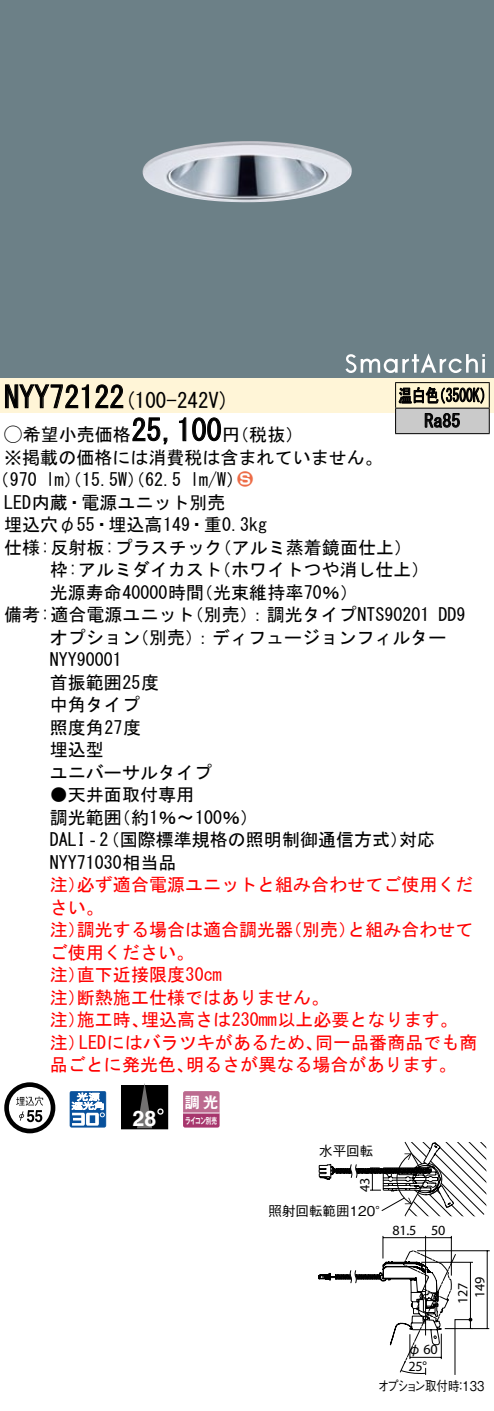
<style>
.page{position:relative;width:494px;height:1411px;background:#fff}
.page>*{position:absolute;margin:0;border:0;box-sizing:border-box;transform-origin:0 0}
.t1{font:30px "MS Gothic";color:#000}
.t2{font:700 21.6px "Helvetica";color:#fff}
.t3{font:21px "MS Gothic";color:#000}
.t4{font:18px/22.5px "MS Gothic";color:#000}
.t5{font:18px/22.5px "MS Gothic";color:#f00}
.t6{font:18px/25.5px "MS Gothic";color:#000;scale:.75 1}
.t7{font:18px "Ford Classification 1";color:#ed6d48}
.t8{font:15px "Gothic MB101 Pro De Bold 90 pv RKSJ H";color:#fff}
.t9{font:14.1px "ITC Avant Garde Std";letter-spacing:-.02em;color:#000}
.t10{font:13.5px "Gothic BBB Pro Medium 90 pv RKSJ H";color:#000}
.t11{font:13.5px "Gothic BBB Pro Medium 90 pv RKSJ H";letter-spacing:-.14em;color:#000;scale:.85 1}
.t12{font:13.5px "Gothic BBB Pro Medium 90 pv RKSJ H";color:#000;scale:.85 1}
.t13{font:8.7px "Gothic MB101 Pro De Bold 90 pv RKSJ H";letter-spacing:-.05em;color:#fff;scale:.65 1}
.s1{font-family:"Ford Classification 1"}
.s2{color:#fff}
.s3{font-family:"Gothic BBB Pro Medium 90 pv RKSJ H"}
</style>
<div class="page">
<div style="left:0;top:0;width:493px;height:352px;background:#6c8087"></div>
<img style="left:142px;top:141px;width:209px;height:61px">
<div style="left:0;top:352px;width:493px;height:26px;background:#6c8087"></div>
<svg style="left:345px;top:353px;width:139px;height:20px"></svg>
<div style="left:0;top:378px;width:493px;height:34px;background:#fff5d7"></div>
<svg style="left:5px;top:384px;width:84px;height:25px"></svg>
<svg style="left:95px;top:384px;width:28px;height:24px"></svg>
<svg style="left:132px;top:417px;width:36px;height:28px"></svg>
<svg style="left:179px;top:417px;width:42px;height:24px"></svg>
<svg style="left:4px;top:1082px;width:51px;height:51px"></svg>
<svg style="left:70px;top:1091px;width:36px;height:36px"></svg>
<svg style="left:121px;top:1083px;width:47px;height:46px;background:#1f1f1f"></svg>
<svg style="left:183px;top:1091px;width:36px;height:36px"></svg>
<hr style="left:183px;top:1112px;width:36px;height:1px;background:#fff">
<hr style="left:395px;top:382px;width:94px;height:1px;background:#000">
<hr style="left:395px;top:433px;width:94px;height:1px;background:#000">
<svg style="left:394px;top:383px;width:95px;height:50px"></svg>
<hr style="left:416px;top:1250px;width:73px;height:1px;background:#000">
<svg style="left:318px;top:1250px;width:170px;height:125px"></svg>
<svg style="left:319px;top:1235px;width:133px;height:139px"></svg>
<svg style="left:318px;top:1142px;width:168px;height:75px"></svg>
<h1 class="t1" style="left:4px;top:382px;width:122px">NYY72122</h1>
<p class="t6" style="left:424px;top:383px;width:49px;text-indent:-26px">温白色<br>Ra85</p>
<p class="t6" style="left:432px;top:383px;width:82px">（3500 (K</p>
<p class="t3" style="left:124px;top:390px;width:106px">(100-242 (V</p>
<h1 class="t1" style="left:131px;top:415px;width:91px">25,100</h1>
<p class="t4" style="left:4px;top:423px;width:379px"><span class="s1">A</span>希望小売価格<br>※掲載の価格には消費税は含まれていません。</p>
<p class="t7" style="left:237px;top:470px;width:17px">2<span class="s2">3</span></p>
<p class="t4" style="left:222px;top:423px;width:82px">（円税抜(</p>
<p class="t4" style="left:190px;top:468px;width:55px">l m (W/</p>
<p class="t4" style="left:-8px;top:468px;width:47px">（970</p>
<p class="t4" style="left:4px;top:491px;width:223px">LED内蔵・電源ユニット別売</p>
<p class="t4" style="left:4px;top:513px;width:264px">埋込穴φ55・埋込高149・重0.3kg</p>
<p class="t4" style="left:213px;top:536px;width:200px">（アルミ蒸着鏡面仕上(</p>
<p class="t4" style="left:46px;top:468px;width:137px">lm）（15.5 ）（W 62.5</p>
<p class="t4" style="left:213px;top:536px;width:217px;text-indent:-209px">仕様:反射板:プラスチック<br>（ホワイトつや消し仕上(</p>
<p class="t4" style="left:195px;top:558px;width:164px;text-indent:-145px">枠:アルミダイカスト<br>（光束維持率70％(</p>
<p class="t4" style="left:50px;top:581px;width:156px">光源寿命40000時間</p>
<p class="t4" style="left:185px;top:603px;width:245px">（別売：）調光タイプNTS90201</p>
<p class="t4" style="left:131px;top:603px;width:316px;text-indent:-127px">備考:適合電源ユニット<br>（別売：）ディフュージョンフィルター</p>
<p class="t4" style="left:438px;top:603px;width:28px">DD9</p>
<p class="t4" style="left:50px;top:626px;width:163px">オプション<br>NYY90001<br>首振範囲25度<br>中角タイプ<br>照度角27度<br>埋込型<br>ユニバーサルタイプ</p>
<p class="t4" style="left:113px;top:783px;width:147px;text-indent:-63px">●天井面取付専用<br>（約1％〜100％(</p>
<p class="t4" style="left:50px;top:806px;width:73px">調光範囲</p>
<p class="t4" style="left:50px;top:828px;width:359px">DALI‐（2 国際標準規格の照明制御通信方式）<br>NYY71030相当品</p>
<p class="t5" style="left:77px;top:873px;width:397px">必ず適合電源ユニットと組み合わせてご使用くだ</p>
<p class="t4" style="left:399px;top:828px;width:37px">対応</p>
<p class="t5" style="left:50px;top:873px;width:56px">注）さい。</p>
<p class="t5" style="left:77px;top:918px;width:217px">調光する場合は適合調光器</p>
<p class="t5" style="left:284px;top:918px;width:73px">（別売）</p>
<p class="t5" style="left:347px;top:918px;width:127px">と組み合わせて</p>
<p class="t5" style="left:50px;top:918px;width:37px">注）</p>
<p class="t5" style="left:50px;top:941px;width:145px">ご使用ください。</p>
<p class="t5" style="left:77px;top:963px;width:146px">直下近接限度30cm</p>
<p class="t5" style="left:77px;top:963px;width:253px;text-indent:-27px">注）<br>断熱施工仕様ではありません。</p>
<p class="t5" style="left:50px;top:986px;width:37px">注）</p>
<p class="t5" style="left:141px;top:1008px;width:318px">埋込高さは230mm以上必要となります。</p>
<p class="t5" style="left:77px;top:1008px;width:73px">施工時、</p>
<p class="t5" style="left:50px;top:1008px;width:37px">注）</p>
<p class="t5" style="left:79px;top:1031px;width:245px">LEDにはバラツキがあるため、</p>
<p class="t5" style="left:315px;top:1031px;width:163px">同一品番商品でも商</p>
<p class="t5" style="left:50px;top:1031px;width:37px">注）</p>
<p class="t5" style="left:50px;top:1053px;width:145px">品ごとに発光色、</p>
<p class="t5" style="left:186px;top:1053px;width:272px">明るさが異なる場合があります。</p>
<p class="t2" style="left:132px;top:1101px;width:25px">28</p>
<p class="t8" style="left:184px;top:1089px;width:35px">調光</p>
<p class="t13" style="left:185px;top:1113px;width:51px">ライコン別売</p>
<p class="t10" style="left:319px;top:1139px;width:55px">水平回転</p>
<p class="t9" style="left:356px;top:1192px;width:16px;rotate:-90deg">43</p>
<p class="t10" style="left:268px;top:1200px;width:122px">照射回転範囲120°</p>
<p class="t9" style="left:392px;top:1222px;width:25px">81.5</p>
<p class="t9" style="left:430px;top:1222px;width:16px">50</p>
<p class="t9" style="left:470px;top:1297px;width:23px;rotate:-90deg">149</p>
<p class="t9" style="left:453px;top:1303px;width:23px;rotate:-90deg">127</p>
<p class="t9" style="left:407px;top:1341px;width:32px"><span class="s3">φ</span>60</p>
<p class="t9" style="left:408px;top:1357px;width:20px">25°</p>
<p class="t11" style="left:377px;top:1375px;width:98px">オプション取付時</p>
<p class="t12" style="left:455px;top:1375px;width:36px">：133</p>
</div>
